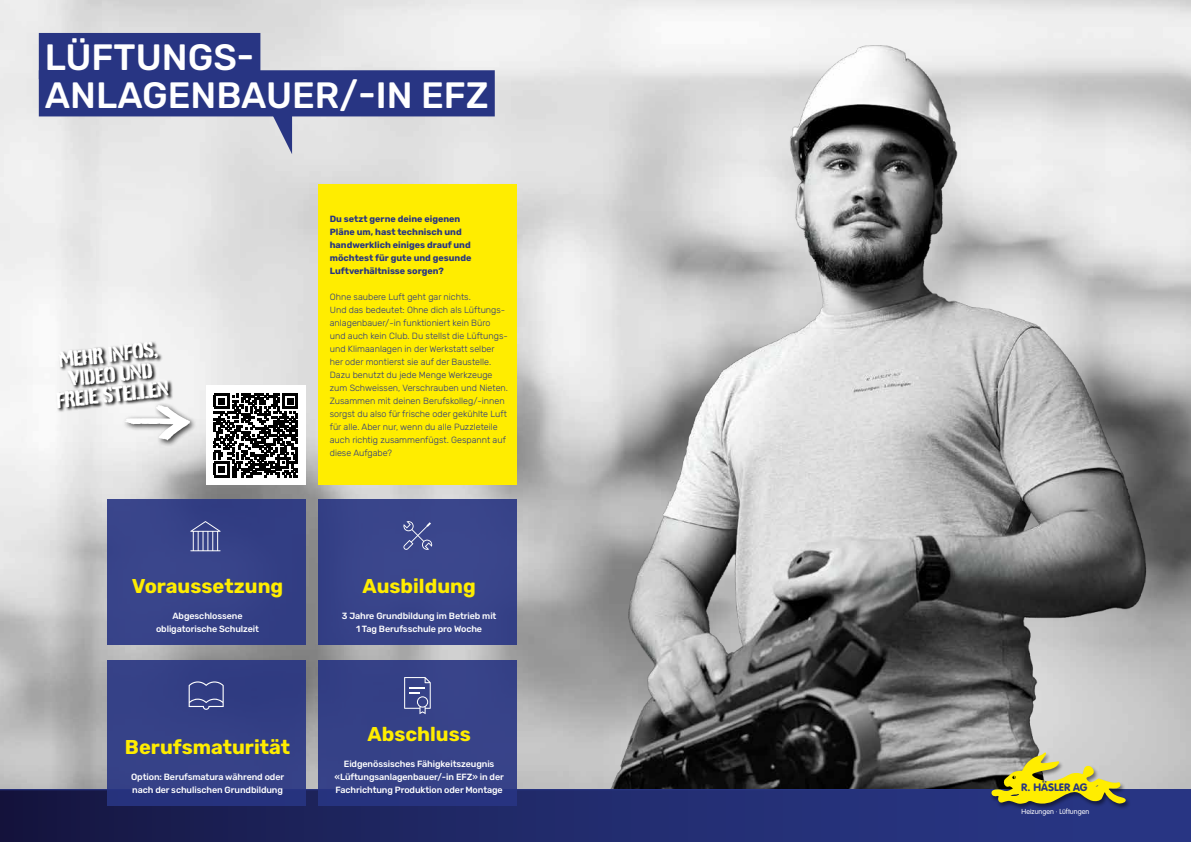
<style>
.page{position:relative;width:1191px;height:842px;background:#fff}
.page>*{position:absolute;margin:0;border:0;box-sizing:border-box;transform-origin:0 0}
.t1{font:500 36.6px/37.3px "Rubik";color:#fff}
.t2{font:22px/20px "Burnaby Stencil";color:#fff;text-align:center}
.t3{font:700 20px "Rubik";color:#ffed00}
.t4{font:11.3px "VAG Rundschrift D";color:#283583}
.t5{font:300 9px/13px "Rubik";color:#283583}
.t6{font:500 9px/13px "Rubik";letter-spacing:-.01em;color:#fff;text-align:center}
.t7{font:700 9px/13px "Rubik";color:#283583}
.t8{font:300 7.7px "VAG Rundschrift D";color:#fff}
</style>
<div class="page">
<img style="left:0;top:0;width:1191px;height:789px">
<img style="left:610px;top:35px;width:543px;height:754px">
<svg style="left:0;top:789px;width:1191px;height:53px;background:#20296a"></svg>
<div style="left:318px;top:184px;width:199px;height:301px;background:#ffed00"></div>
<div style="left:39px;top:33px;width:221px;height:46px;background:#283583"></div>
<div style="left:39px;top:70px;width:456px;height:46px;background:#283583"></div>
<div style="left:107px;top:499px;width:198px;height:146px;background:#374288"></div>
<div style="left:107px;top:660px;width:198px;height:146px;background:linear-gradient(to right,#344087,#313c83)"></div>
<div style="left:318px;top:499px;width:199px;height:146px;background:#39458b"></div>
<div style="left:318px;top:660px;width:199px;height:146px;background:linear-gradient(to right,#323e85,#364188)"></div>
<svg style="left:190px;top:521px;width:31px;height:30px"></svg>
<svg style="left:403px;top:521px;width:29px;height:29px"></svg>
<svg style="left:404px;top:677px;width:27px;height:37px"></svg>
<svg style="left:189px;top:681px;width:35px;height:29px"></svg>
<div style="left:206px;top:386px;width:99px;height:99px;background:#fff"></div>
<svg style="left:214px;top:393px;width:84px;height:84px"></svg>
<div style="left:218px;top:466px;width:7px;height:7px;background:#000"></div>
<svg style="left:56px;top:341px;width:118px;height:72px"></svg>
<div style="left:122px;top:402px;width:75px;height:45px;background:#000;opacity:.75"></div>
<svg style="left:124px;top:405px;width:66px;height:35px"></svg>
<svg style="left:272px;top:116px;width:20px;height:38px"></svg>
<div style="left:990px;top:752px;width:141px;height:58px;background:#000;opacity:.5"></div>
<svg style="left:991px;top:752px;width:134px;height:53px;background:#bcb557"></svg>
<h1 class="t1" style="left:45px;top:41px;width:445px">LÜFTUNGS-<br>ANLAGENBAUER/-IN EFZ</h1>
<h2 class="t2" style="left:51px;top:351px;width:115px;rotate:-6deg">MEHR INFOS,<br>VIDEO UND<br>FREIE STELLEN</h2>
<p class="t7" style="left:330px;top:212px;width:143px">Du setzt gerne deine eigenen<br>Pläne um, hast technisch und handwerklich einiges drauf und möchtest für gute und gesunde<br>Luftverhältnisse sorgen?</p>
<p class="t5" style="left:330px;top:290px;width:180px">Ohne saubere Luft geht gar nichts.<br>Und das bedeutet: Ohne dich als Lüftungs&shy;anlagenbauer/-in funktioniert kein Büro und auch kein Club. Du stellst die Lüftungs&shy;und Klimaanlagen in der Werkstatt selber her oder montierst sie auf der Baustelle.<br>Dazu benutzt du jede Menge Werkzeuge zum Schweissen, Verschrauben und Nieten.<br>Zusammen mit deinen Berufskolleg/-innen sorgst du also für frische oder gekühlte Luft für alle. Aber nur, wenn du alle Puzzleteile auch richtig zusammenfügst. Gespannt auf diese Aufgabe?</p>
<h3 class="t3" style="left:132px;top:574px;width:153px">Voraussetzung</h3>
<p class="t6" style="left:156px;top:610px;width:105px">Abgeschlossene obligatorische Schulzeit</p>
<h3 class="t3" style="left:125px;top:735px;width:167px">Berufsmaturität</h3>
<p class="t6" style="left:131px;top:771px;width:155px;text-align:left">Option: Berufsmatura während oder nach der schulischen Grundbildung</p>
<h3 class="t3" style="left:362px;top:574px;width:115px">Ausbildung</h3>
<p class="t6" style="left:342px;top:610px;width:156px">3 Jahre Grundbildung im Betrieb mit<br>1 Tag Berufsschule pro Woche</p>
<h3 class="t3" style="left:367px;top:722px;width:105px">Abschluss</h3>
<p class="t6" style="left:334px;top:758px;width:171px">Eidgenössisches Fähigkeitszeugnis «Lüftungsanlagenbauer/-in EFZ» in der<br>Fachrichtung Produktion oder Montage</p>
<p class="t4" style="left:1021px;top:781px;width:68px">R. HÄSLER AG</p>
<p class="t8" style="left:1021px;top:807px;width:69px">Heizungen · Lüftungen</p>
</div>
